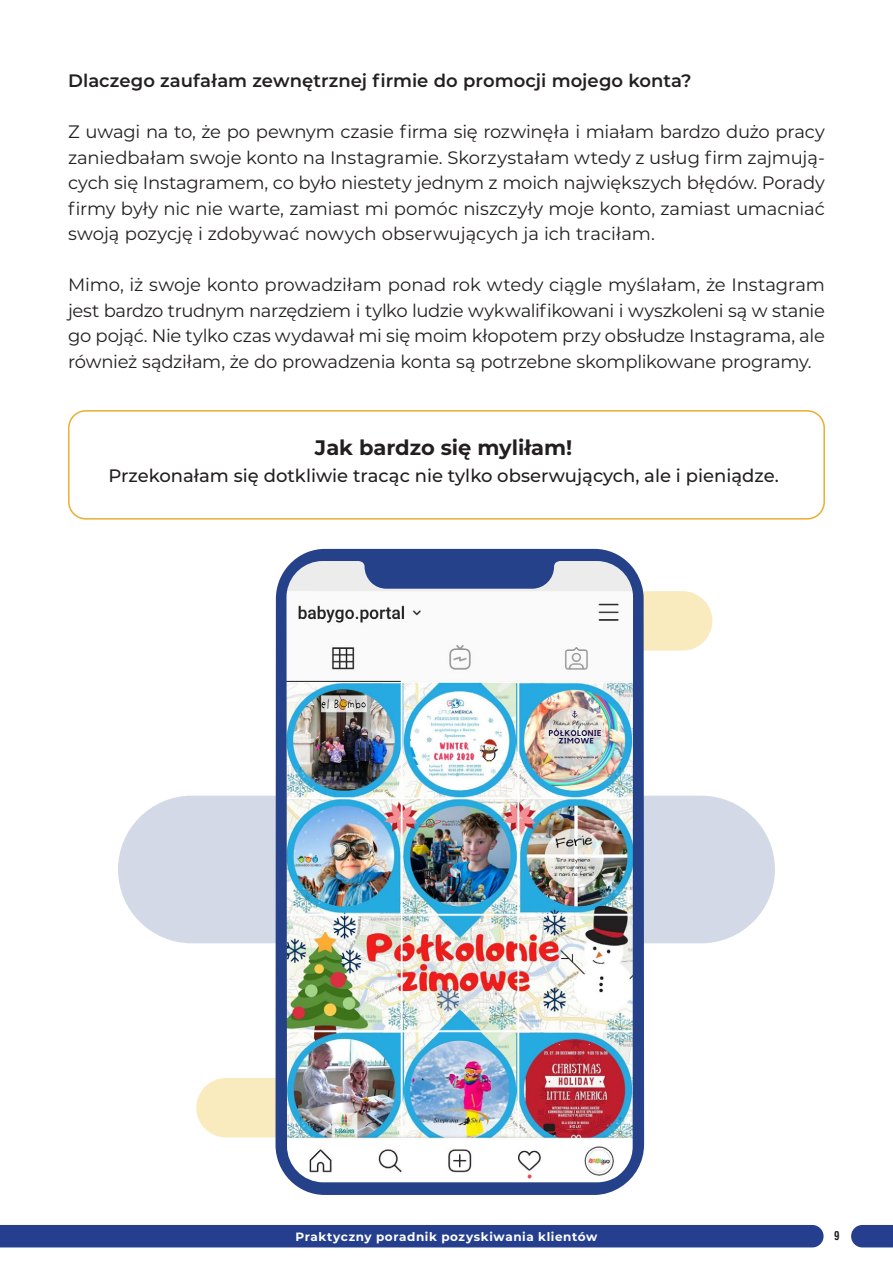
<style>
.page{position:relative;width:893px;height:1263px;background:#fff}
.page>*{position:absolute;margin:0;border:0;box-sizing:border-box;transform-origin:0 0}
.t1{font:700 21px "Montserrat";color:#231f20}
.t2{font:18px/25.5px "Montserrat";letter-spacing:-.01em;color:#231f20;text-align:justify}
.t3{font:500 18px "Montserrat";color:#231f20}
.t4{font:600 18px "Montserrat";color:#231f20}
.t5{font:700 12px "Montserrat";letter-spacing:.045em;color:#fff}
.t6{font:700 condensed 12px "Helvetica LT Std";color:#231f20;scale:.9 1}
</style>
<div class="page">
<div style="left:0;top:1225px;width:824px;height:22px;background:#253f8e"></div>
<svg style="left:851px;top:1225px;width:42px;height:22px"></svg>
<div style="left:68px;top:410px;width:757px;height:110px;border:2px solid #edad2f;border-radius:17px"></div>
<div style="left:118px;top:796px;width:657px;height:147px;background:#d4d9e8;border-radius:74px"></div>
<div style="left:196px;top:1078px;width:437px;height:59px;background:#faebbf;border-radius:30px"></div>
<div style="left:286px;top:591px;width:426px;height:60px;background:#faebbf;border-radius:30px"></div>
<img style="left:275px;top:549px;width:369px;height:646px">
<p class="t4" style="left:68px;top:68px;width:625px">Dlaczego zaufałam zewnętrznej firmie do promocji mojego konta?</p>
<p class="t2" style="left:68px;top:118px;width:758px">Z uwagi na to, że po pewnym czasie firma się rozwinęła i miałam bardzo dużo pracy zaniedbałam swoje konto na Instagramie. Skorzystałam wtedy z usług firm zajmują&shy;cych się Instagramem, co było niestety jednym z moich największych błędów. Porady firmy były nic nie warte, zamiast mi pomóc niszczyły moje konto, zamiast umacniać swoją pozycję i zdobywać nowych obserwujących ja ich traciłam.</p>
<p class="t2" style="left:68px;top:271px;width:758px">Mimo, iż swoje konto prowadziłam ponad rok wtedy ciągle myślałam, że Instagram jest bardzo trudnym narzędziem i tylko ludzie wykwalifikowani i wyszkoleni są w stanie go pojąć. Nie tylko czas wydawał mi się moim kłopotem przy obsłudze Instagrama, ale również sądziłam, że do prowadzenia konta są potrzebne skomplikowane programy.</p>
<p class="t1" style="left:315px;top:433px;width:259px">Jak bardzo się myliłam!</p>
<p class="t3" style="left:108px;top:463px;width:672px">Przekonałam się dotkliwie tracąc nie tylko obserwujących, ale i pieniądze.</p>
<p class="t5" style="left:296px;top:1228px;width:303px">Praktyczny poradnik pozyskiwania klientów</p>
<p class="t6" style="left:834px;top:1228px;width:7px">9</p>
</div>
